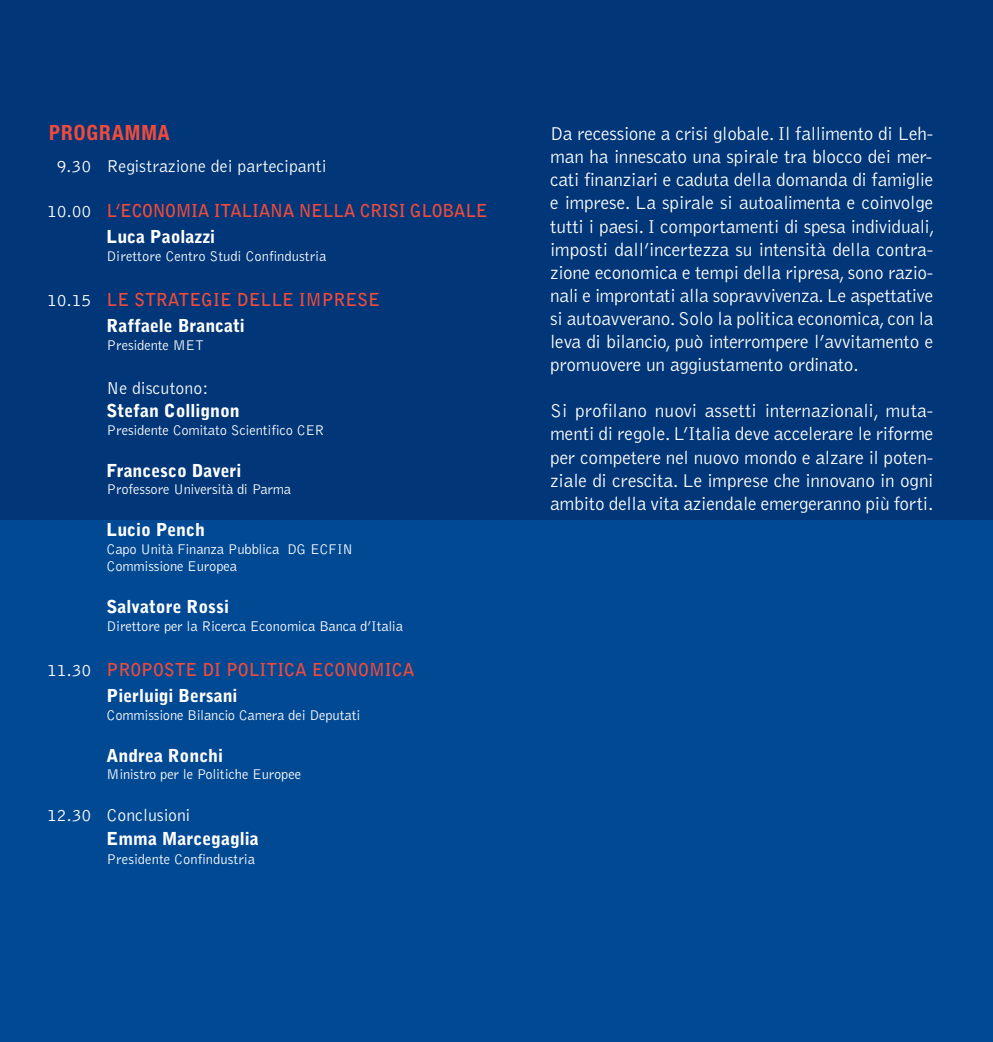
<style>
.page{position:relative;width:993px;height:1042px;background:#fff}
.page>*{position:absolute;margin:0;border:0;box-sizing:border-box;transform-origin:0 0}
.t1{font:700 condensed 21px "Helvetica Neue";letter-spacing:.05em;color:#ef4b3d}
.t2{font:300 19.25px/23.1px "Bell Gothic";letter-spacing:-.01em;color:#fff}
.t3{font:700 17.85px/25.9px "Bell Gothic";color:#ef4b3d}
.t4{font:900 17.85px "Bell Gothic";color:#fff}
.t5{font:300 17.85px "Bell Gothic";color:#fff}
.t6{font:700 17.85px/25.9px "Bell Gothic";letter-spacing:-.02em;color:#ef4b3d}
.t7{font:300 14.53px/17.5px "Bell Gothic";letter-spacing:-.01em;color:#fff}
.s1{font-weight:300;color:#fff}
.s2{font-weight:900;color:#fff}
</style>
<div class="page">
<div style="left:0;top:503px;width:992px;height:539px;background:#024994"></div>
<div style="left:0;top:0;width:992px;height:519px;background:#013678"></div>
<p class="t1" style="left:49px;top:125px;width:122px">PROGRAMMA</p>
<p class="t2" style="left:550px;top:123px;width:386px">Da recessione a crisi globale. Il fallimento di Leh&shy;man ha innescato una spirale tra blocco dei mer&shy;cati finanziari e caduta della domanda di famiglie e imprese. La spirale si autoalimenta e coinvolge tutti i paesi. I comportamenti di spesa individuali, imposti dall’incertezza su intensità della contra&shy;zione economica e tempi della ripresa, sono razio&shy;nali e improntati alla sopravvivenza.Le aspettative si autoavverano.Solo la politica economica, con la leva di bilancio, può interrompere l’avvitamento e promuovere un aggiustamento ordinato.</p>
<p class="t2" style="left:550px;top:400px;width:384px;text-align:justify">Si profilano nuovi assetti internazionali, muta&shy;menti di regole.L’Italia deve accelerare le riforme per competere nel nuovo mondo e alzare il poten&shy;ziale di crescita. Le imprese che innovano in ogni ambito della vita aziendale emergeranno più forti.</p>
<p class="t5" style="left:57px;top:159px;width:271px">9.30 Registrazione dei partecipanti</p>
<p class="t6" style="left:107px;top:199px;width:382px;text-indent:-60px"><span class="s1">10.00</span> L’ECONOMIA ITALIANA NELLA CRISI GLOBALE<br><span class="s2">Luca Paolazzi</span></p>
<p class="t7" style="left:107px;top:248px;width:221px">Direttore Centro Studi Confindustria</p>
<p class="t3" style="left:107px;top:288px;width:275px;text-indent:-60px"><span class="s1">10.15</span> LE STRATEGIE DELLE IMPRESE<br><span class="s2">Raffaele Brancati</span></p>
<p class="t7" style="left:107px;top:337px;width:99px">Presidente MET</p>
<p class="t5" style="left:107px;top:381px;width:103px">Ne discutono:</p>
<p class="t4" style="left:107px;top:404px;width:135px">Stefan Collignon</p>
<p class="t7" style="left:107px;top:422px;width:219px">Presidente Comitato Scientifico CER</p>
<p class="t4" style="left:107px;top:463px;width:136px">Francesco Daveri</p>
<p class="t7" style="left:107px;top:481px;width:186px">Professore Università di Parma</p>
<p class="t4" style="left:107px;top:523px;width:100px">Lucio Pench</p>
<p class="t7" style="left:107px;top:541px;width:248px">Capo Unità Finanza Pubblica DG ECFIN<br>Commissione Europea</p>
<p class="t4" style="left:107px;top:600px;width:124px">Salvatore Rossi</p>
<p class="t7" style="left:107px;top:618px;width:298px">Direttore per la Ricerca Economica Banca d’Italia</p>
<p class="t3" style="left:107px;top:658px;width:309px;text-indent:-60px"><span class="s1">11.30</span> PROPOSTE DI POLITICA ECONOMICA<br><span class="s2">Pierluigi Bersani</span></p>
<p class="t7" style="left:107px;top:707px;width:255px">Commissione Bilancio Camera dei Deputati</p>
<p class="t4" style="left:107px;top:748px;width:118px">Andrea Ronchi</p>
<p class="t7" style="left:107px;top:766px;width:196px">Ministro per le Politiche Europee</p>
<p class="t5" style="left:47px;top:808px;width:145px">12.30 Conclusioni</p>
<p class="t4" style="left:107px;top:831px;width:153px">Emma Marcegaglia</p>
<p class="t7" style="left:107px;top:851px;width:150px">Presidente Confindustria</p>
</div>
